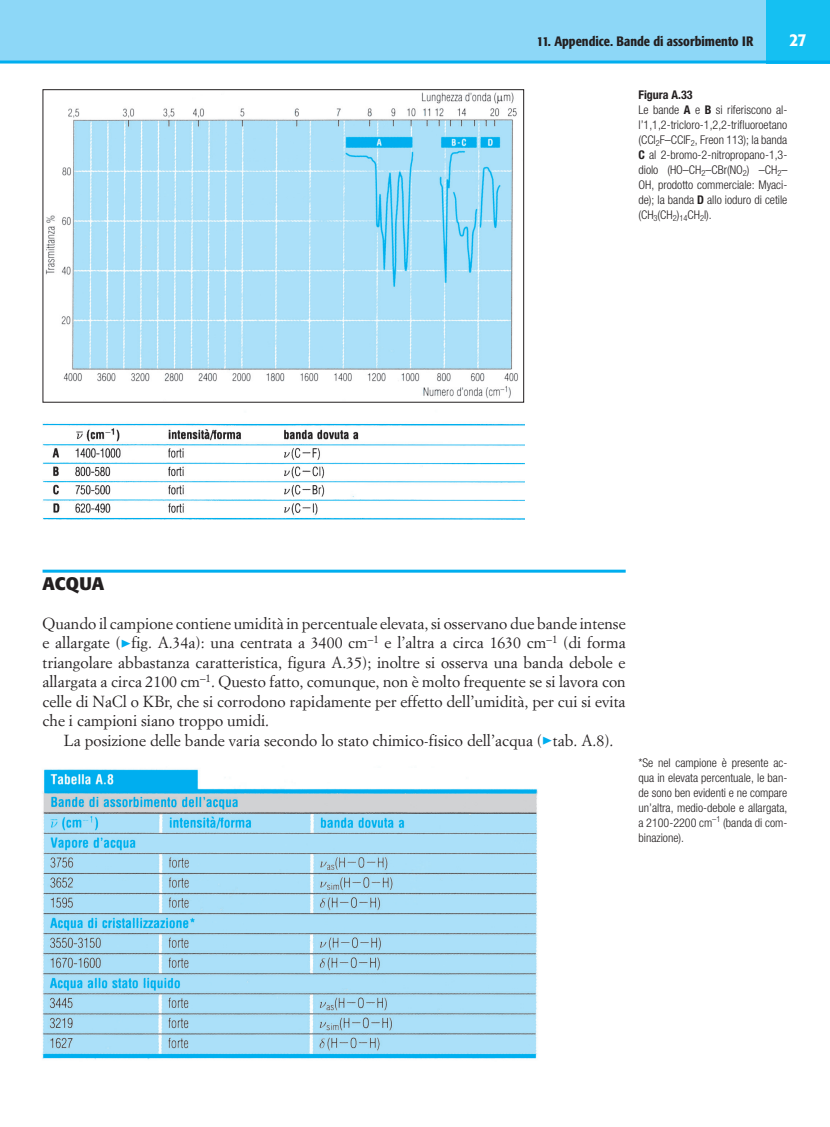
<style>
.page{position:relative;width:830px;height:1127px;background:#fff}
.page>*{position:absolute;margin:0;border:0;box-sizing:border-box;transform-origin:0 0}
.t1{font:700 18px "Formata";color:#231f20}
.t2{font:500 condensed 18px "Formata";color:#fff}
.t3{font:15.75px/19.5px "Simoncini Garamond";color:#231f20;text-align:justify}
.t4{font:500 condensed 13.5px "Formata";color:#231f20}
.t5{font:300 condensed 12px/15px "Helvetica Neue";color:#231f20;text-align:justify}
.s1{font-weight:700}
.s2{color:#00aeef}
</style>
<div class="page">
<div style="left:0;top:0;width:829px;height:62px;background:#8dd7f7"></div>
<div style="left:765px;top:0;width:64px;height:63px;background:#15c0f2"></div>
<hr style="left:0;top:61px;width:829px;height:3px;background:#00aeef">
<hr style="left:43px;top:570px;width:582px;height:3px;background:#00aeef">
<img style="left:42px;top:769px;width:496px;height:291px">
<img style="left:45px;top:92px;width:473px;height:306px">
<div style="left:43px;top:89px;width:481px;height:314px;border:1px solid #231f20"></div>
<img style="left:43px;top:423px;width:481px;height:97px">
<p class="t4" style="left:536px;top:33px;width:218px">11. Appendice. Bande di assorbimento IR</p>
<p class="t2" style="left:789px;top:28px;width:19px">27</p>
<p class="t5" style="left:638px;top:87px;width:150px;text-align:left"><span class="s1">Figura A.33<br></span>Le bande <span class="s1">A</span> e <span class="s1">B</span> si riferiscono al&shy;l’1,1,2-tricloro-1,2,2-trifluoroetano (CCl<sub>2</sub>F–CClF<sub>2</sub>, Freon 113); la banda<br><span class="s1">C</span> al 2-bromo-2-nitropropano-1,3- diolo (HO–CH<sub>2</sub>–CBr(NO<sub>2</sub>) –CH<sub>2</sub>–<br>OH, prodotto commerciale: Myaci&shy;de); la banda <span class="s1">D</span> allo ioduro di cetile (CH<sub>3</sub>(CH<sub>2</sub>)<sub>14</sub>CH<sub>2</sub>l).</p>
<p class="t1" style="left:43px;top:572px;width:63px">ACQUA</p>
<p class="t3" style="left:43px;top:613px;width:584px">Quando il campione contiene umidità in percentuale elevata, si osservano due bande intense e allargate (<span class="s2">◆</span>fig. A.34a): una centrata a 3400 cm<sup>–1</sup> e l’altra a circa 1630 cm<sup>–1</sup> (di forma triangolare abbastanza caratteristica, figura A.35); inoltre si osserva una banda debole e allargata a circa 2100 cm<sup>–1</sup>. Questo fatto, comunque, non è molto frequente se si lavora con celle di NaCl o KBr, che si corrodono rapidamente per effetto dell’umidità, per cui si evita che i campioni siano troppo umidi.</p>
<p class="t3" style="left:64px;top:730px;width:551px">La posizione delle bande varia secondo lo stato chimico-fisico dell’acqua (<span class="s2">◆</span>tab. A.8).</p>
<p class="t5" style="left:638px;top:755px;width:150px">*Se nel campione è presente ac&shy;qua in elevata percentuale, le ban&shy;de sono ben evidenti e ne compare un’altra, medio-debole e allargata, a 2100-2200 cm<sup>–1</sup> (banda di com&shy;binazione).</p>
</div>
